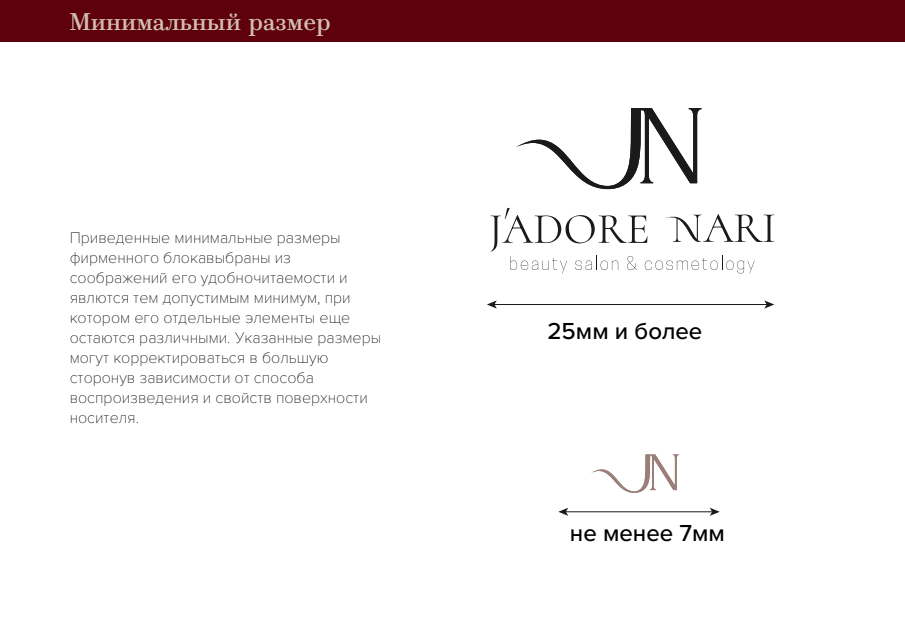
<style>
.page{position:relative;width:905px;height:634px;background:#fff}
.page>*{position:absolute;margin:0;border:0;box-sizing:border-box;transform-origin:0 0}
.t1{font:500 24px "Proxima Nova";color:#000}
.t2{font:24px "Bodoni PTVF";color:#d1c0ad}
.t3{font:100 16px/20px "Proxima Nova T";color:#000}
</style>
<div class="page">
<div style="left:0;top:0;width:905px;height:41px;background:#5e000e"></div>
<svg style="left:664px;top:214px;width:110px;height:28px"></svg>
<svg style="left:516px;top:108px;width:185px;height:81px"></svg>
<svg style="left:490px;top:208px;width:162px;height:65px"></svg>
<svg style="left:655px;top:261px;width:7px;height:9px"></svg>
<svg style="left:666px;top:258px;width:41px;height:12px"></svg>
<svg style="left:710px;top:261px;width:7px;height:9px"></svg>
<svg style="left:722px;top:256px;width:1px;height:14px"></svg>
<svg style="left:737px;top:261px;width:17px;height:13px"></svg>
<svg style="left:591px;top:454px;width:88px;height:39px"></svg>
<hr style="left:494px;top:304px;width:273px;height:1px;background:#1a1a1a">
<svg style="left:487px;top:300px;width:10px;height:9px"></svg>
<svg style="left:764px;top:300px;width:10px;height:9px"></svg>
<hr style="left:565px;top:511px;width:147px;height:1px;background:#1a1a1a">
<svg style="left:558px;top:508px;width:10px;height:8px"></svg>
<svg style="left:710px;top:508px;width:9px;height:8px"></svg>
<h1 class="t2" style="left:70px;top:5px;width:262px">Минимальный размер</h1>
<p class="t3" style="left:70px;top:226px;width:313px">Приведенные минимальные размеры фирменного блокавыбраны из соображений его удобночитаемости и явлются тем допустимым минимум, при котором его отдельные элементы еще остаются различными. Указанные размеры могут корректироваться в большую сторонув зависимости от способа воспроизведения и свойств поверхности носителя.</p>
<h1 class="t1" style="left:547px;top:313px;width:156px">25мм и более</h1>
<h1 class="t1" style="left:570px;top:515px;width:156px">не менее 7мм</h1>
</div>
